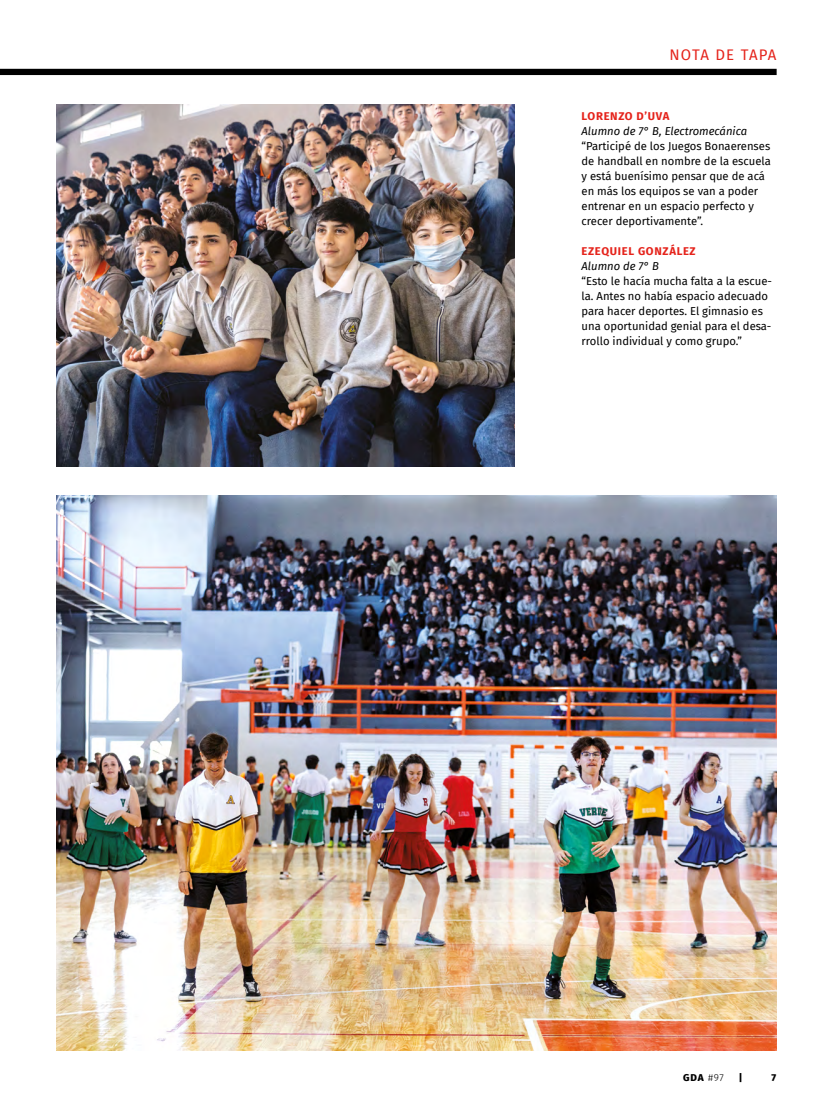
<style>
.page{position:relative;width:833px;height:1117px;background:#fff}
.page>*{position:absolute;margin:0;border:0;box-sizing:border-box;transform-origin:0 0}
.t1{font:15px "Fira Sans";letter-spacing:.05em;color:#e5231b}
.t2{font:11.25px/15px "Fira Sans";color:#000}
.t3{font:italic 11.25px "Fira Sans";color:#000}
.t4{font:700 11.25px "Fira Sans";letter-spacing:.06em;color:#e5231b}
.t5{font:800 10px "Fira Sans";color:#000}
.s1{font-weight:300}
</style>
<div class="page">
<div style="left:0;top:69px;width:776px;height:6px;background:#000"></div>
<img style="left:56px;top:105px;width:459px;height:361px">
<img style="left:56px;top:495px;width:720px;height:555px">
<h1 class="t1" style="left:669px;top:43px;width:109px">NOTA DE TAPA</h1>
<p class="t4" style="left:581px;top:107px;width:89px">LORENZO D’UVA</p>
<p class="t3" style="left:581px;top:123px;width:167px">Alumno de 7° B, Electromecánica</p>
<p class="t2" style="left:581px;top:138px;width:191px">“Participé de los Juegos Bonaerenses de handball en nombre de la escuela y está buenísimo pensar que de acá en más los equipos se van a poder entrenar en un espacio perfecto y crecer deportivamente”.</p>
<p class="t4" style="left:581px;top:242px;width:116px">EZEQUIEL GONZÁLEZ</p>
<p class="t3" style="left:581px;top:258px;width:79px">Alumno de 7° B</p>
<p class="t2" style="left:581px;top:273px;width:192px">“Esto le hacía mucha falta a la escue&shy;la. Antes no había espacio adecuado para hacer deportes. El gimnasio es una oportunidad genial para el desa&shy;rrollo individual y como grupo.”</p>
<p class="t5" style="left:683px;top:1068px;width:42px">GDA <span class="s1">#97</span></p>
<p class="t5" style="left:739px;top:1068px;width:5px">|</p>
<p class="t5" style="left:771px;top:1068px;width:6px">7</p>
</div>
